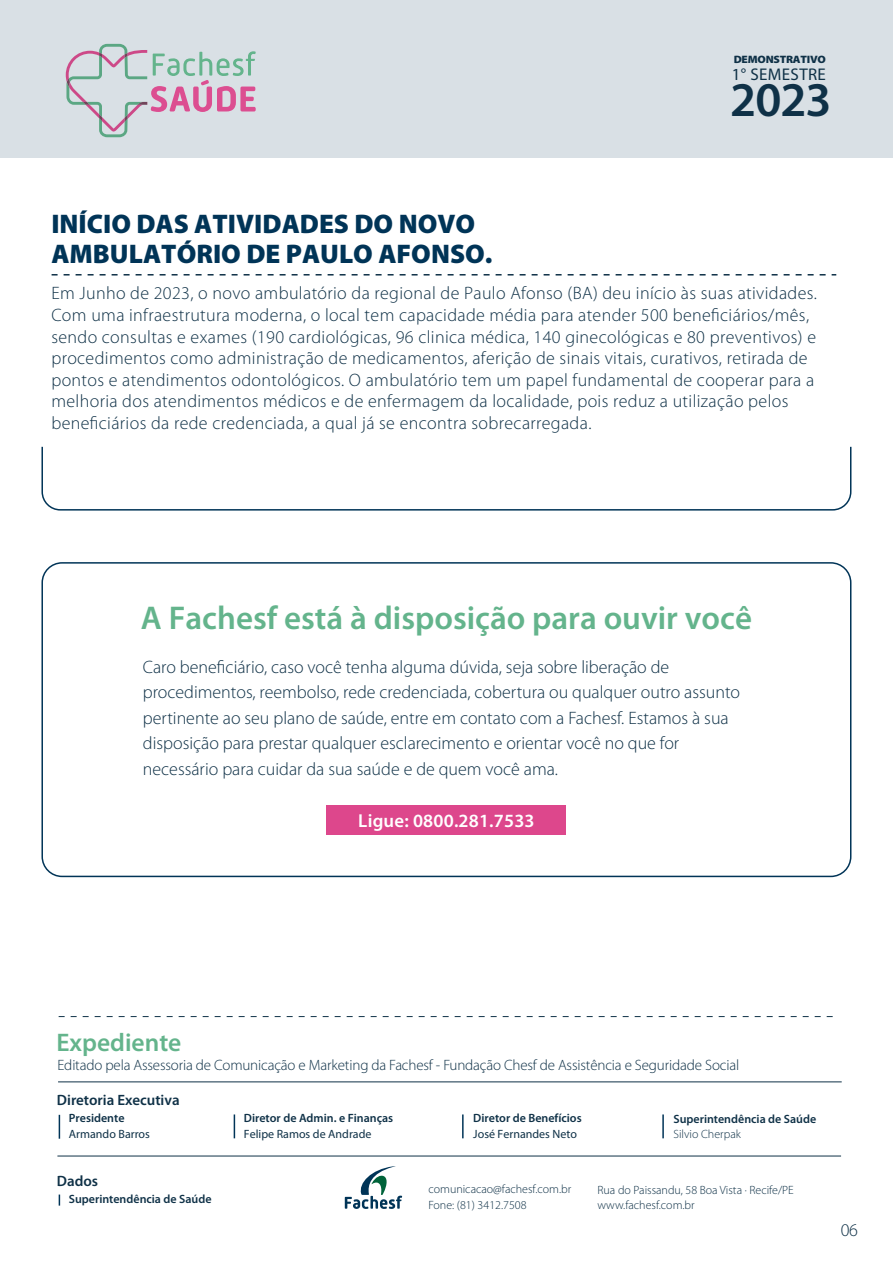
<style>
.page{position:relative;width:893px;height:1263px;background:#fff}
.page>*{position:absolute;margin:0;border:0;box-sizing:border-box;transform-origin:0 0}
.t1{font:600 48.6px "Myriad Pro";color:#0f3147}
.t2{font:600 33px "Myriad Pro";color:#64b48c}
.t3{font:900 27px/29.4px "Myriad Pro";color:#003457}
.t4{font:600 25.5px "Myriad Pro";color:#64b48c}
.t5{font:600 18.75px "Myriad Pro";letter-spacing:.01em;color:#fff}
.t6{font:300 18px/21.6px "Myriad Pro";letter-spacing:.02em;color:#0f3147}
.t7{font:300 18px/25.5px "Myriad Pro";color:#0f3147}
.t8{font:16.95px "Myriad Pro";letter-spacing:.02em;color:#0f3147}
.t9{font:300 15px "Myriad Pro";letter-spacing:-.01em;color:#0f3147}
.t10{font:600 15px "Myriad Pro";color:#0f3147}
.t11{font:300 12px/15.5px "Myriad Pro";color:#0f3147}
.t12{font:600 12px "Myriad Pro";color:#0f3147}
.t13{font:12px "Myriad Pro";color:#0f3147}
.t14{font:900 10.8px "Myriad Pro";letter-spacing:-.02em;color:#0f3147;scale:1.07 1}
</style>
<div class="page">
<svg style="left:59px;top:1115px;width:1px;height:24px"></svg>
<svg style="left:234px;top:1114px;width:1px;height:24px"></svg>
<hr style="left:57px;top:1156px;width:784px;height:1px;background:#0f3147">
<hr style="left:58px;top:1081px;width:784px;height:1px;background:#0f3147">
<hr style="left:462px;top:1114px;width:2px;height:24px;background:#003457">
<hr style="left:662px;top:1114px;width:2px;height:24px;background:#003457">
<svg style="left:345px;top:1166px;width:57px;height:43px"></svg>
<svg style="left:59px;top:1016px;width:774px;height:1px"></svg>
<div style="left:0;top:0;width:893px;height:158px;background:#d9e0e5"></div>
<svg style="left:66px;top:44px;width:190px;height:93px"></svg>
<svg style="left:52px;top:274px;width:784px;height:1px"></svg>
<div style="left:41px;top:562px;width:810px;height:315px;border:2px solid #003457;border-radius:20px"></div>
<div style="left:327px;top:806px;width:239px;height:29px;background:#dd478c"></div>
<svg style="left:41px;top:446px;width:811px;height:65px"></svg>
<h3 class="t3" style="left:51px;top:210px;width:443px">INÍCIO DAS ATIVIDADES DO NOVO<br>AMBULATÓRIO DE PAULO AFONSO.</h3>
<p class="t14" style="left:734px;top:53px;width:88px">DEMONSTRATIVO</p>
<h1 class="t1" style="left:730px;top:69px;width:103px">2023</h1>
<p class="t8" style="left:732px;top:64px;width:96px">1° SEMESTRE</p>
<p class="t6" style="left:51px;top:283px;width:767px">Em Junho de 2023, o novo ambulatório da regional de Paulo Afonso (BA) deu início às suas atividades.<br>Com uma infraestrutura moderna, o local tem capacidade média para atender 500 beneficiários/mês, sendo consultas e exames (190 cardiológicas, 96 clinica médica, 140 ginecológicas e 80 preventivos) e procedimentos como administração de medicamentos, aferição de sinais vitais, curativos, retirada de pontos e atendimentos odontológicos. O ambulatório tem um papel fundamental de cooperar para a melhoria dos atendimentos médicos e de enfermagem da localidade, pois reduz a utilização pelos beneficiários da rede credenciada, a qual já se encontra sobrecarregada.</p>
<h2 class="t2" style="left:141px;top:597px;width:613px">A Fachesf está à disposição para ouvir você</h2>
<p class="t7" style="left:143px;top:654px;width:599px">Caro beneficiário, caso você tenha alguma dúvida, seja sobre liberação de procedimentos, reembolso, rede credenciada, cobertura ou qualquer outro assunto pertinente ao seu plano de saúde, entre em contato com a Fachesf. Estamos à sua disposição para prestar qualquer esclarecimento e orientar você no que for necessário para cuidar da sua saúde e de quem você ama.</p>
<p class="t5" style="left:358px;top:808px;width:178px">Ligue: 0800.281.7533</p>
<h3 class="t4" style="left:56px;top:1026px;width:127px">Expediente</h3>
<p class="t9" style="left:58px;top:1056px;width:683px">Editado pela Assessoria de Comunicação e Marketing da Fachesf - Fundação Chesf de Assistência e Seguridade Social</p>
<p class="t10" style="left:57px;top:1090px;width:124px">Diretoria Executiva</p>
<p class="t12" style="left:69px;top:1110px;width:57px">Presidente</p>
<p class="t13" style="left:69px;top:1126px;width:83px">Armando Barros</p>
<p class="t10" style="left:57px;top:1171px;width:43px">Dados</p>
<p class="t12" style="left:69px;top:1192px;width:144px">Superintendência de Saúde</p>
<p class="t12" style="left:244px;top:1110px;width:151px">Diretor de Admin. e Finanças</p>
<p class="t13" style="left:244px;top:1126px;width:129px">Felipe Ramos de Andrade</p>
<p class="t12" style="left:473px;top:1110px;width:110px">Diretor de Benefícios</p>
<p class="t13" style="left:473px;top:1126px;width:105px">José Fernandes Neto</p>
<p class="t12" style="left:674px;top:1111px;width:144px">Superintendência de Saúde</p>
<p class="t11" style="left:674px;top:1127px;width:69px">Silvio Cherpak</p>
<p class="t11" style="left:428px;top:1181px;width:144px">comunicacao@fachesf.com.br<br>Fone: (81) 3412.7508</p>
<p class="t11" style="left:597px;top:1182px;width:198px">Rua do Paissandu, 58 Boa Vista · Recife/PE</p>
<p class="t11" style="left:597px;top:1197px;width:99px">www.fachesf.com.br</p>
<p class="t6" style="left:841px;top:1220px;width:19px">06</p>
</div>
